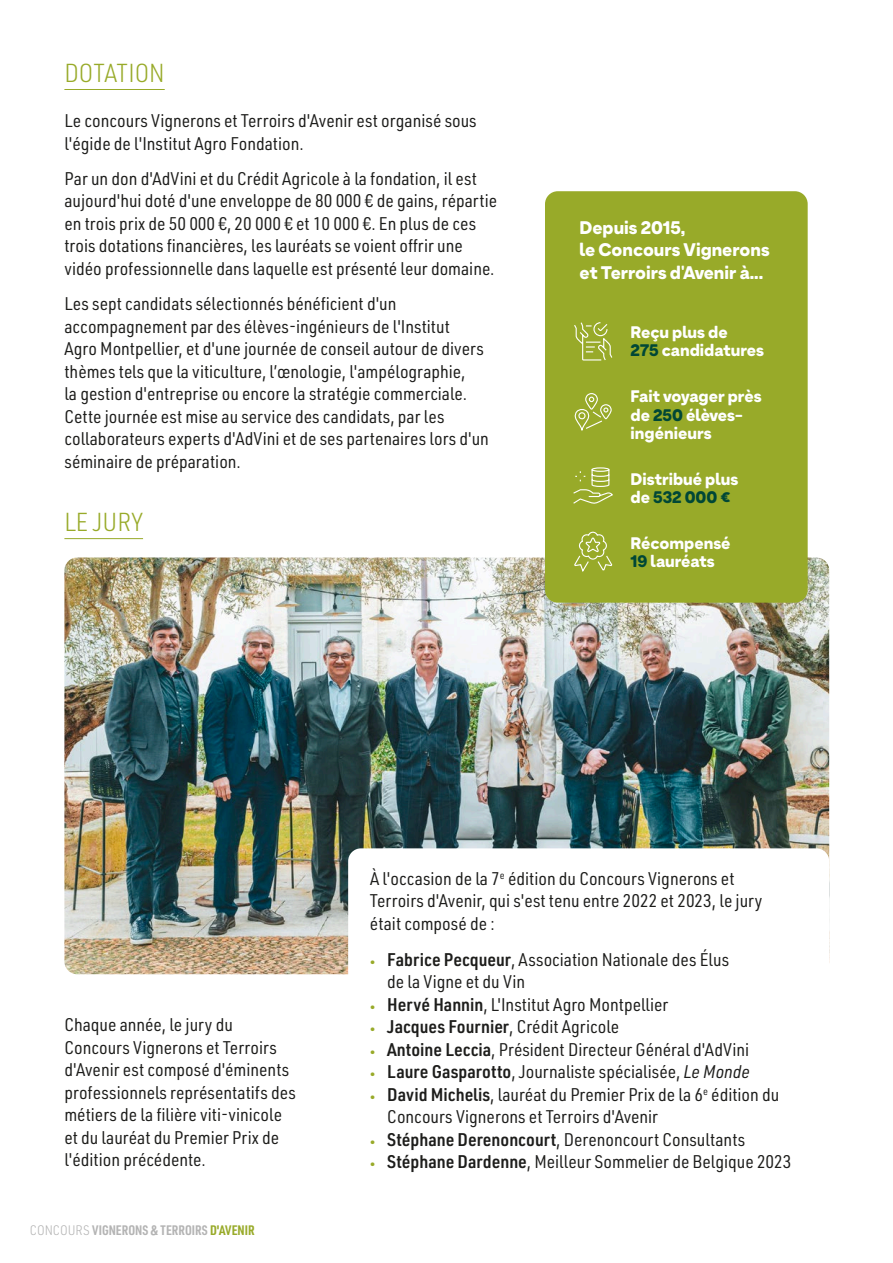
<style>
.page{position:relative;width:893px;height:1263px;background:#fff}
.page>*{position:absolute;margin:0;border:0;box-sizing:border-box;transform-origin:0 0}
.t1{font:300 25.5px "URWDIN Semi Cond";color:#98aa29}
.t2{font:18px/22.5px "URWDIN Semi Cond";color:#1d1d1b}
.t3{font:900 18px/22.5px "Armin Soft";color:#fff}
.t4{font:600 18px "URWDIN Semi Cond";color:#1d1d1b}
.t5{font:900 16.5px/18px "Armin Soft";color:#fff}
.t6{font:700 13.5px "URWDIN Cond";color:#b4b4b4}
.s1{color:#004736}
.s2{font-family:"URWDIN Semi Cond";font-weight:300}
.s3{color:#98aa29}
.s4{font-weight:600;font-size:10.5px;color:#98aa29}
.s5{font-weight:600}
.s6{font-size:10.5px;color:#98aa29}
.s7{font-weight:400}
.s8{font-style:italic}
</style>
<div class="page">
<img style="left:64px;top:557px;width:765px;height:417px">
<div style="left:545px;top:191px;width:263px;height:412px;background:#98aa29;border-radius:13px"></div>
<div style="left:348px;top:848px;width:481px;height:193px;background:#fff;border-radius:13px"></div>
<hr style="left:64px;top:89px;width:101px;height:1px;background:#98aa29">
<hr style="left:64px;top:538px;width:79px;height:1px;background:#98aa29">
<svg style="left:573px;top:467px;width:40px;height:37px"></svg>
<svg style="left:574px;top:531px;width:39px;height:41px"></svg>
<svg style="left:574px;top:322px;width:39px;height:39px"></svg>
<svg style="left:575px;top:393px;width:37px;height:38px"></svg>
<h1 class="t1" style="left:64px;top:56px;width:102px">DOTATION</h1>
<p class="t2" style="left:64px;top:109px;width:414px">Le concours Vignerons et Terroirs d'Avenir est organisé sous l'égide de l'Institut Agro Fondation.</p>
<p class="t2" style="left:64px;top:167px;width:434px">Par un don d'AdVini et du Crédit Agricole à la fondation, il est aujourd'hui doté d'une enveloppe de 80 000 € de gains, répartie en trois prix de 50 000 €, 20 000 € et 10 000 €. En plus de ces trois dotations financières, les lauréats se voient offrir une vidéo professionnelle dans laquelle est présenté leur domaine.</p>
<p class="t2" style="left:64px;top:292px;width:426px">Les sept candidats sélectionnés bénéficient d'un accompagnement par des élèves-ingénieurs de l'Institut<br>Agro Montpellier, et d'une journée de conseil autour de divers thèmes tels que la viticulture, l’œnologie, l'ampélographie,<br>la gestion d'entreprise ou encore la stratégie commerciale.<br>Cette journée est mise au service des candidats, par les collaborateurs experts d'AdVini et de ses partenaires lors d'un séminaire de préparation.</p>
<h1 class="t1" style="left:64px;top:505px;width:80px">LE JURY</h1>
<p class="t3" style="left:579px;top:216px;width:192px">Depuis 2015,<br>le Concours Vignerons et Terroirs d'Avenir à...</p>
<p class="t5" style="left:631px;top:323px;width:135px">Reçu plus de<br><span class="s1">275</span> candidatures</p>
<p class="t5" style="left:631px;top:387px;width:132px">Fait voyager près de <span class="s1">250</span> élèves&shy;ingénieurs</p>
<p class="t5" style="left:631px;top:470px;width:109px">Distribué plus de <span class="s1">532 000 €</span></p>
<p class="t5" style="left:631px;top:534px;width:101px">Récompensé<br><span class="s1">19</span> lauréats</p>
<p class="t2" style="left:64px;top:1013px;width:233px">Chaque année, le jury du<br>Concours Vignerons et Terroirs d'Avenir est composé d'éminents professionnels représentatifs des métiers de la filière viti-vinicole et du lauréat du Premier Prix de l'édition précédente.</p>
<p class="t6" style="left:30px;top:1221px;width:226px"><span class="s2">CONCOURS</span> VIGNERONS &amp; TERROIRS <span class="s3">D'AVENIR</span></p>
<p class="t2" style="left:370px;top:866px;width:394px">À l'occasion de la 7<sup>e</sup> édition du Concours Vignerons et<br>Terroirs d'Avenir, qui s'est tenu entre 2022 et 2023, le jury était composé de :</p>
<p class="t2" style="left:387px;top:948px;width:343px;text-indent:-17px"><span class="s4">•</span> <span class="s5">Fabrice Pecqueur</span>, Association Nationale des Élus de la Vigne et du Vin</p>
<p class="t2" style="left:370px;top:993px;width:300px"><span class="s4">•</span> <span class="s5">Hervé Hannin</span>, L'Institut Agro Montpellier</p>
<p class="t4" style="left:370px;top:1015px;width:251px"><span class="s6">•</span> Jacques Fournier<span class="s7">, Crédit Agricole</span></p>
<p class="t2" style="left:370px;top:1038px;width:380px"><span class="s4">•</span> <span class="s5">Antoine Leccia</span>, Président Directeur Général d'AdVini</p>
<p class="t2" style="left:370px;top:1060px;width:381px"><span class="s4">•</span> <span class="s5">Laure Gasparotto</span>, Journaliste spécialisée, <span class="s8">Le Monde</span></p>
<p class="t2" style="left:387px;top:1083px;width:393px;text-indent:-17px"><span class="s4">•</span> <span class="s5">David Michelis</span>, lauréat du Premier Prix de la 6<sup>e</sup> édition du<br>Concours Vignerons et Terroirs d'Avenir</p>
<p class="t2" style="left:370px;top:1128px;width:376px"><span class="s4">•</span> <span class="s5">Stéphane Derenoncourt</span>, Derenoncourt Consultants</p>
<p class="t2" style="left:370px;top:1150px;width:423px"><span class="s4">•</span> <span class="s5">Stéphane Dardenne</span>, Meilleur Sommelier de Belgique 2023</p>
</div>
